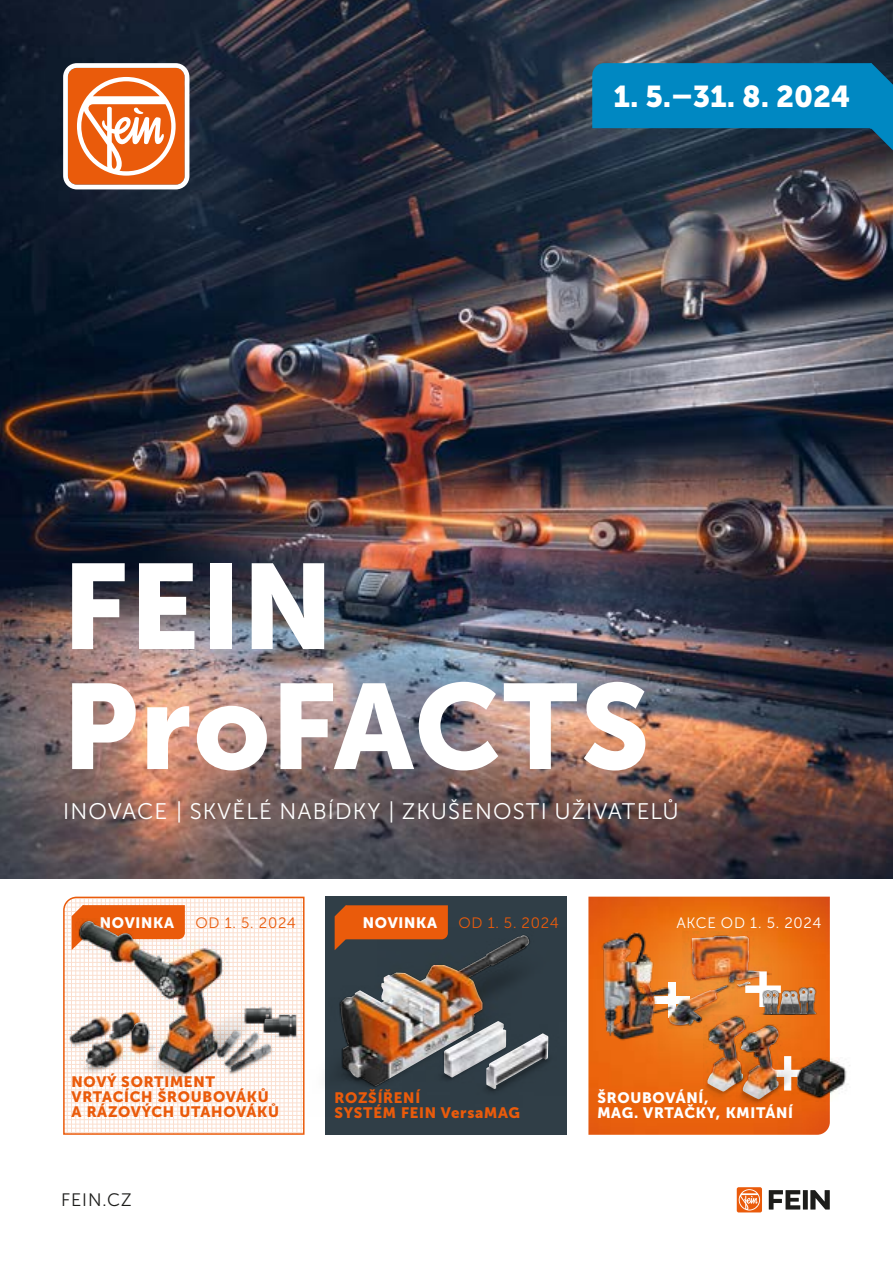
<style>
.page{position:relative;width:893px;height:1263px;background:#fff}
.page>*{position:absolute;margin:0;border:0;box-sizing:border-box;transform-origin:0 0}
.t1{font:700 120px/120px "FEIN Corporate";letter-spacing:.02em;color:#fff}
.t2{font:700 30px "FEIN Corporate";color:#fff}
.t3{font:300 22.5px "FEIN Corporate";letter-spacing:.05em;color:#fff}
.t4{font:300 18px "FEIN Corporate";letter-spacing:.05em;color:#1d1d1b}
.t5{font:700 15px/15px "FEIN Corporate";letter-spacing:.05em;color:#ea5b0b}
.t6{font:700 15px/15px "FEIN Corporate";letter-spacing:.05em;color:#fff}
.t7{font:300 15px "FEIN Corporate";letter-spacing:.05em;color:#ea5b0b}
.t8{font:300 15px "FEIN Corporate";letter-spacing:.05em;color:#fff}
</style>
<div class="page">
<div style="left:737px;top:1187px;width:25px;height:25px;background:#ea5b0b;border-radius:2px"></div>
<svg style="left:739px;top:1189px;width:21px;height:21px"></svg>
<svg style="left:769px;top:1190px;width:31px;height:19px"></svg>
<div style="left:803px;top:1190px;width:5px;height:19px;background:#1d1d1b"></div>
<svg style="left:810px;top:1190px;width:20px;height:19px"></svg>
<div style="left:326px;top:897px;width:241px;height:238px;background:#303e47"></div>
<svg style="left:63px;top:896px;width:242px;height:239px"></svg>
<img style="left:0;top:0;width:893px;height:879px">
<img style="left:588px;top:897px;width:242px;height:238px">
<img style="left:69px;top:1016px;width:6px;height:35px">
<img style="left:70px;top:1018px;width:5px;height:25px">
<img style="left:325px;top:927px;width:205px;height:190px">
<img style="left:341px;top:935px;width:182px;height:151px">
<img style="left:403px;top:1013px;width:146px;height:101px">
<img style="left:444px;top:1021px;width:104px;height:68px">
<img style="left:256px;top:1006px;width:23px;height:20px">
<img style="left:256px;top:1008px;width:15px;height:15px">
<img style="left:261px;top:1014px;width:44px;height:27px">
<img style="left:265px;top:1015px;width:31px;height:21px">
<img style="left:678px;top:983px;width:59px;height:45px">
<img style="left:678px;top:986px;width:48px;height:31px">
<img style="left:595px;top:928px;width:83px;height:121px">
<svg style="left:799px;top:1056px;width:6px;height:2px"></svg>
<img style="left:799px;top:1058px;width:51px;height:43px">
<img style="left:799px;top:1059px;width:46px;height:37px">
<img style="left:703px;top:1015px;width:73px;height:89px">
<img style="left:707px;top:1017px;width:29px;height:70px">
<img style="left:736px;top:1024px;width:63px;height:87px">
<img style="left:741px;top:1026px;width:28px;height:65px">
<img style="left:683px;top:931px;width:89px;height:57px">
<img style="left:692px;top:936px;width:72px;height:46px">
<svg style="left:745px;top:971px;width:36px;height:36px"></svg>
<div style="left:769px;top:990px;width:10px;height:25px;background:#1d1d1b;opacity:.75"></div>
<img style="left:773px;top:990px;width:4px;height:24px">
<div style="left:763px;top:990px;width:10px;height:25px;background:#1d1d1b;opacity:.75"></div>
<img style="left:763px;top:990px;width:8px;height:24px">
<div style="left:785px;top:990px;width:17px;height:25px;background:#1d1d1b;opacity:.75"></div>
<div style="left:778px;top:990px;width:17px;height:25px;background:#1d1d1b;opacity:.75"></div>
<div style="left:805px;top:987px;width:12px;height:28px;background:#1d1d1b;opacity:.75"></div>
<img style="left:809px;top:987px;width:7px;height:27px">
<div style="left:798px;top:987px;width:11px;height:28px;background:#1d1d1b;opacity:.75"></div>
<img style="left:799px;top:987px;width:9px;height:27px">
<svg style="left:72px;top:905px;width:113px;height:45px;background:#ea6215"></svg>
<svg style="left:592px;top:63px;width:301px;height:87px;background:#0972a1"></svg>
<svg style="left:335px;top:905px;width:113px;height:45px"></svg>
<img style="left:75px;top:919px;width:181px;height:157px">
<img style="left:79px;top:922px;width:138px;height:150px">
<img style="left:221px;top:1042px;width:57px;height:36px">
<img style="left:218px;top:1026px;width:57px;height:46px">
<img style="left:225px;top:1033px;width:34px;height:32px">
<img style="left:211px;top:1027px;width:38px;height:35px">
<img style="left:217px;top:1031px;width:24px;height:26px">
<svg style="left:63px;top:63px;width:126px;height:126px"></svg>
<h2 class="t2" style="left:613px;top:79px;width:238px">1. 5.–31. 8. 2024</h2>
<h1 class="t1" style="left:63px;top:547px;width:588px">FEIN<br>ProFACTS</h1>
<h3 class="t3" style="left:63px;top:799px;width:617px">INOVACE | SKVĚLÉ NABÍDKY | ZKUŠENOSTI UŽIVATELŮ</h3>
<p class="t6" style="left:100px;top:915px;width:76px">NOVINKA</p>
<p class="t7" style="left:458px;top:914px;width:102px">OD 1. 5. 2024</p>
<p class="t6" style="left:363px;top:915px;width:76px">NOVINKA</p>
<p class="t7" style="left:195px;top:914px;width:102px">OD 1. 5. 2024</p>
<p class="t8" style="left:676px;top:914px;width:147px">AKCE OD 1. 5. 2024</p>
<p class="t5" style="left:71px;top:1074px;width:209px">NOVÝ SORTIMENT<br>VRTACÍCH ŠROUBOVÁKŮ<br>A RÁZOVÝCH UTAHOVÁKŮ</p>
<p class="t4" style="left:61px;top:1190px;width:72px">FEIN.CZ</p>
<p class="t5" style="left:335px;top:1090px;width:187px">ROZŠÍŘENÍ<br>SYSTÉM FEIN VersaMAG</p>
<p class="t6" style="left:597px;top:1090px;width:197px">ŠROUBOVÁNÍ,<br>MAG. VRTAČKY, KMITÁNÍ</p>
</div>
